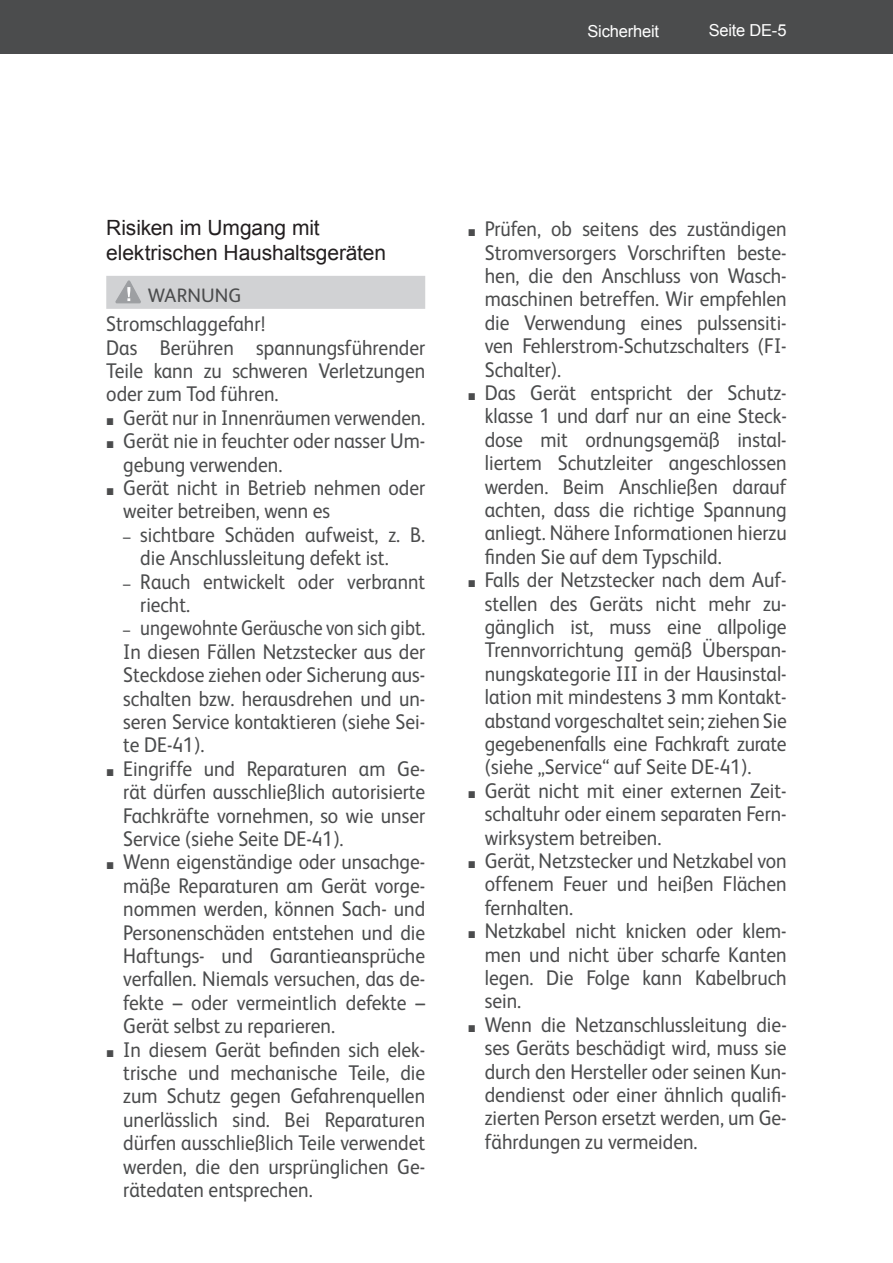
<style>
.page{position:relative;width:893px;height:1263px;background:#fff}
.page>*{position:absolute;margin:0;border:0;box-sizing:border-box;transform-origin:0 0}
.t1{font:21.3px/23.4px "FS Albert";color:#4b4c4d;text-align:justify;scale:.92 1}
.t2{font:21.3px/23.4px "FS Albert";color:#4b4c4d;text-align:justify;scale:.87 1}
.t3{font:21.3px/23.4px "FS Albert";color:#4b4c4d;scale:.91 1}
.t4{font:21.3px "FS Albert";color:#4b4c4d;scale:.9 1}
.t5{font:21px/25.2px "Arial";letter-spacing:-.005em;color:#231f20}
.t6{font:19.5px "FS Albert";letter-spacing:.005em;color:#4b4c4d}
.t7{font:16.5px "Arial";letter-spacing:-.015em;color:#fff}
.s1{font-family:"Arial";font-size:14.7px}
</style>
<div class="page">
<div style="left:0;top:0;width:893px;height:54px;background:#4b4c4d"></div>
<div style="left:106px;top:276px;width:319px;height:33px;background:#d1d2d4"></div>
<svg style="left:116px;top:280px;width:25px;height:24px"></svg>
<p class="t7" style="left:587px;top:22px;width:73px">Sicherheit</p>
<p class="t7" style="left:709px;top:22px;width:80px">Seite DE-5</p>
<p class="t5" style="left:106px;top:215px;width:281px">Risiken im Umgang mit elektrischen Haushaltsgeräten</p>
<p class="t6" style="left:148px;top:288px;width:95px">WARNUNG</p>
<p class="t1" style="left:106px;top:314px;width:348px;text-align:left">Stromschlaggefahr!<br>Das Berühren spannungs führen der<br>Teile kann zu schweren Verletzungen oder zum Tod führen.</p>
<p class="t4" style="left:106px;top:409px;width:356px"><span class="s1">■</span> Gerät nur in Innenräumen verwenden.</p>
<p class="t1" style="left:123px;top:431px;width:330px;text-indent:-17px"><span class="s1">■</span> Gerät nie in feuchter oder nasser Um&shy;gebung verwenden.</p>
<p class="t1" style="left:123px;top:478px;width:330px;text-indent:-17px"><span class="s1">■</span> Gerät nicht in Betrieb nehmen oder weiter betreiben, wenn es</p>
<p class="t1" style="left:140px;top:525px;width:311px;text-indent:-17px"><span class="s1">–</span> sichtbare Schäden aufweist, z. B. die Anschlussleitung defekt ist.</p>
<p class="t3" style="left:140px;top:571px;width:315px;text-indent:-17px"><span class="s1">–</span> Rauch entwickelt oder verbrannt riecht.</p>
<p class="t2" style="left:123px;top:618px;width:349px"><span class="s1">–</span> ungewohnte Geräusche von sich gibt.<br>In diesen Fällen Netzstecker aus der Steckdose ziehen oder Sicherung aus&shy;schalten bzw. herausdrehen und un&shy;seren Service kontaktieren (siehe Sei&shy;te DE-41).</p>
<p class="t1" style="left:123px;top:759px;width:330px;text-indent:-17px"><span class="s1">■</span> Eingriffe und Reparaturen am Ge&shy;rät dürfen ausschließlich autorisierte Fachkräfte vornehmen, so wie unser Service (siehe Seite DE-41).</p>
<p class="t1" style="left:123px;top:852px;width:330px;text-indent:-17px"><span class="s1">■</span> Wenn eigenständige oder unsachge&shy;mäße Reparaturen am Gerät vorge&shy;nommen werden, können Sach- und Personenschäden entstehen und die Haftungs- und Garantieansprüche verfallen. Niemals versuchen, das de&shy;fekte – oder vermeintlich defekte – Gerät selbst zu reparieren.</p>
<p class="t1" style="left:123px;top:1039px;width:330px;text-indent:-17px"><span class="s1">■</span> In diesem Gerät befinden sich elek&shy;trische und mechanische Teile, die zum Schutz gegen Gefahrenquellen unerlässlich sind. Bei Reparaturen dürfen ausschließlich Teile verwendet werden, die den ursprünglichen Ge&shy;rätedaten entsprechen.</p>
<p class="t1" style="left:485px;top:219px;width:330px;text-indent:-17px"><span class="s1">■</span> Prüfen, ob seitens des zu stän di gen Stromversorgers Vor schriften beste&shy;hen, die den An schluss von Wasch&shy;maschinen betreffen. Wir empfehlen die Verwendung eines puls sensiti&shy;ven Fehlerstrom-Schutzschalters (FI-Schalter).</p>
<p class="t1" style="left:485px;top:383px;width:330px;text-indent:-17px"><span class="s1">■</span> Das Gerät entspricht der Schutz&shy;klasse 1 und darf nur an eine Steck&shy;dose mit ordnungsgemäß instal&shy;liertem Schutzleiter angeschlossen werden. Beim Anschließen darauf achten, dass die richtige Spannung anliegt. Nähere Informationen hierzu finden Sie auf dem Typschild.</p>
<p class="t1" style="left:485px;top:570px;width:330px;text-indent:-17px"><span class="s1">■</span> Falls der Netzstecker nach dem Auf&shy;stellen des Geräts nicht mehr zu&shy;gänglich ist, muss eine allpolige Trennvorrichtung gemäß Überspan&shy;nungskategorie III in der Hausinstal&shy;lation mit mindestens 3 mm Kontakt&shy;abstand vorgeschaltet sein; ziehen Sie gegebenenfalls eine Fachkraft zurate (siehe „Service“ auf Seite DE-41).</p>
<p class="t1" style="left:485px;top:781px;width:330px;text-indent:-17px"><span class="s1">■</span> Gerät nicht mit einer externen Zeit&shy;schaltuhr oder einem separaten Fern&shy;wirksystem betreiben.</p>
<p class="t1" style="left:485px;top:851px;width:330px;text-indent:-17px"><span class="s1">■</span> Gerät, Netzstecker und Netzkabel von offenem Feuer und heißen Flächen fernhalten.</p>
<p class="t1" style="left:485px;top:921px;width:330px;text-indent:-17px"><span class="s1">■</span> Netzkabel nicht knicken oder klem&shy;men und nicht über scharfe Kanten legen. Die Folge kann Kabelbruch sein.</p>
<p class="t1" style="left:485px;top:1015px;width:330px;text-indent:-17px"><span class="s1">■</span> Wenn die Netzanschlussleitung die&shy;ses Geräts beschädigt wird, muss sie durch den Hersteller oder seinen Kun&shy;dendienst oder einer ähnlich qualifi&shy;zierten Person ersetzt werden, um Ge&shy;fährdungen zu vermeiden.</p>
</div>
